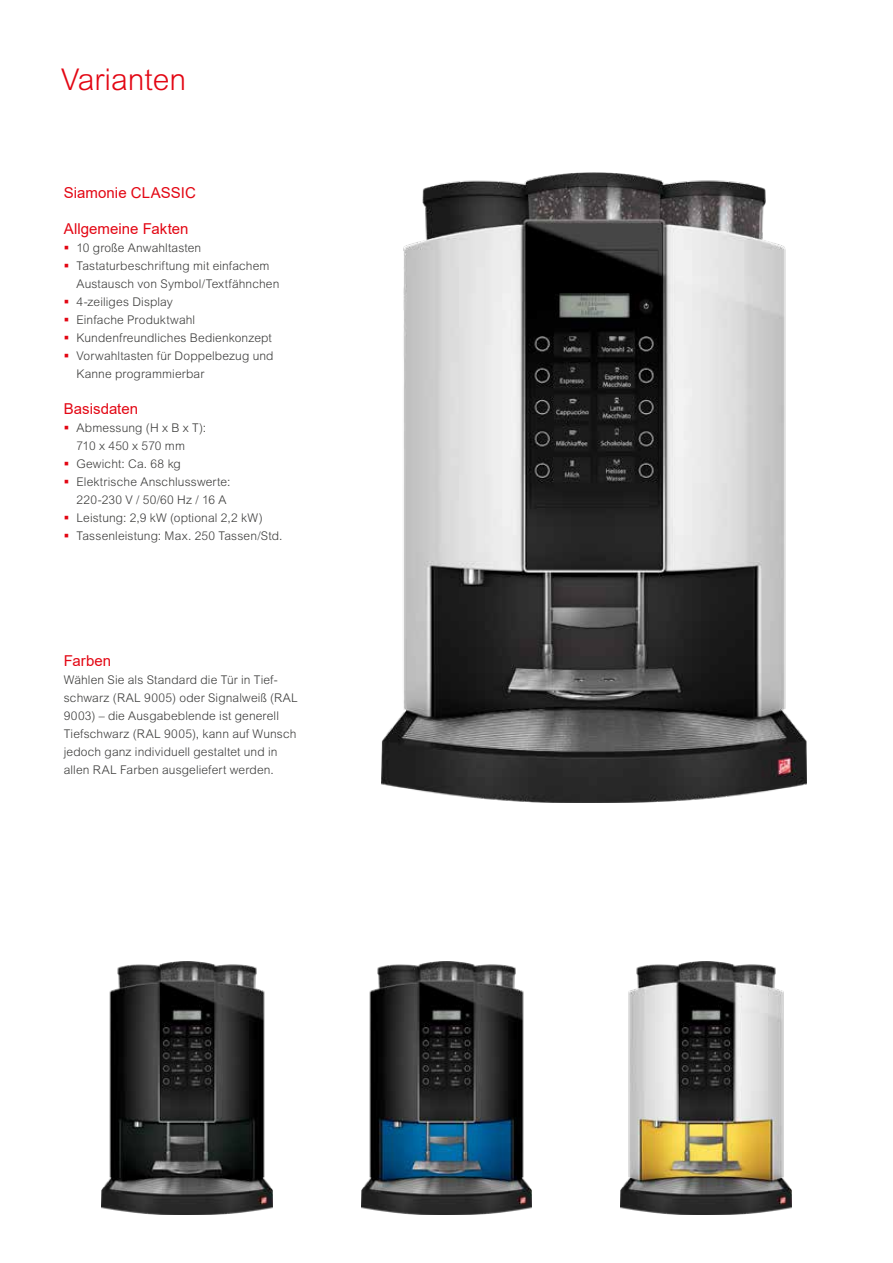
<style>
.page{position:relative;width:893px;height:1263px;background:#fff}
.page>*{position:absolute;margin:0;border:0;box-sizing:border-box;transform-origin:0 0}
.t1{font:300 30px "Arial MT Pro";color:#e30613}
.t2{font:15px "Arial";letter-spacing:.005em;color:#e30613}
.t3{font:300 12px/18px "Arial MT Pro";letter-spacing:.01em;color:#3c3c3b}
</style>
<div class="page">
<img style="left:102px;top:962px;width:170px;height:252px">
<img style="left:382px;top:172px;width:425px;height:630px">
<img style="left:361px;top:962px;width:171px;height:252px">
<img style="left:621px;top:962px;width:170px;height:252px">
<h1 class="t1" style="left:61px;top:61px;width:127px">Varianten</h1>
<p class="t2" style="left:64px;top:182px;width:134px">Siamonie CLASSIC</p>
<p class="t2" style="left:64px;top:218px;width:126px">Allgemeine Fakten</p>
<p class="t3" style="left:77px;top:239px;width:204px">10 große Anwahltasten<br>Tastaturbeschriftung mit einfachem<br>Austausch von Symbol/Textfähnchen<br>4-zeiliges Display<br>Einfache Produktwahl<br>Kundenfreundliches Bedienkonzept<br>Vorwahltasten für Doppelbezug und<br>Kanne programmierbar</p>
<p class="t2" style="left:64px;top:398px;width:76px">Basisdaten</p>
<p class="t3" style="left:77px;top:419px;width:208px">Abmessung (H x B x T):<br>710 x 450 x 570 mm<br>Gewicht: Ca. 68 kg<br>Elektrische Anschlusswerte:<br>220-230 V / 50/60 Hz / 16 A<br>Leistung: 2,9 kW (optional 2,2 kW)<br>Tassenleistung: Max. 250 Tassen/Std.</p>
<p class="t2" style="left:64px;top:650px;width:49px">Farben</p>
<p class="t3" style="left:64px;top:671px;width:236px">Wählen Sie als Standard die Tür in Tief&shy;schwarz (RAL 9005) oder Signalweiß (RAL 9003) – die Ausgabeblende ist generell Tiefschwarz (RAL 9005), kann auf Wunsch jedoch ganz individuell gestaltet und in allen RAL Farben ausgeliefert werden.</p>
</div>
